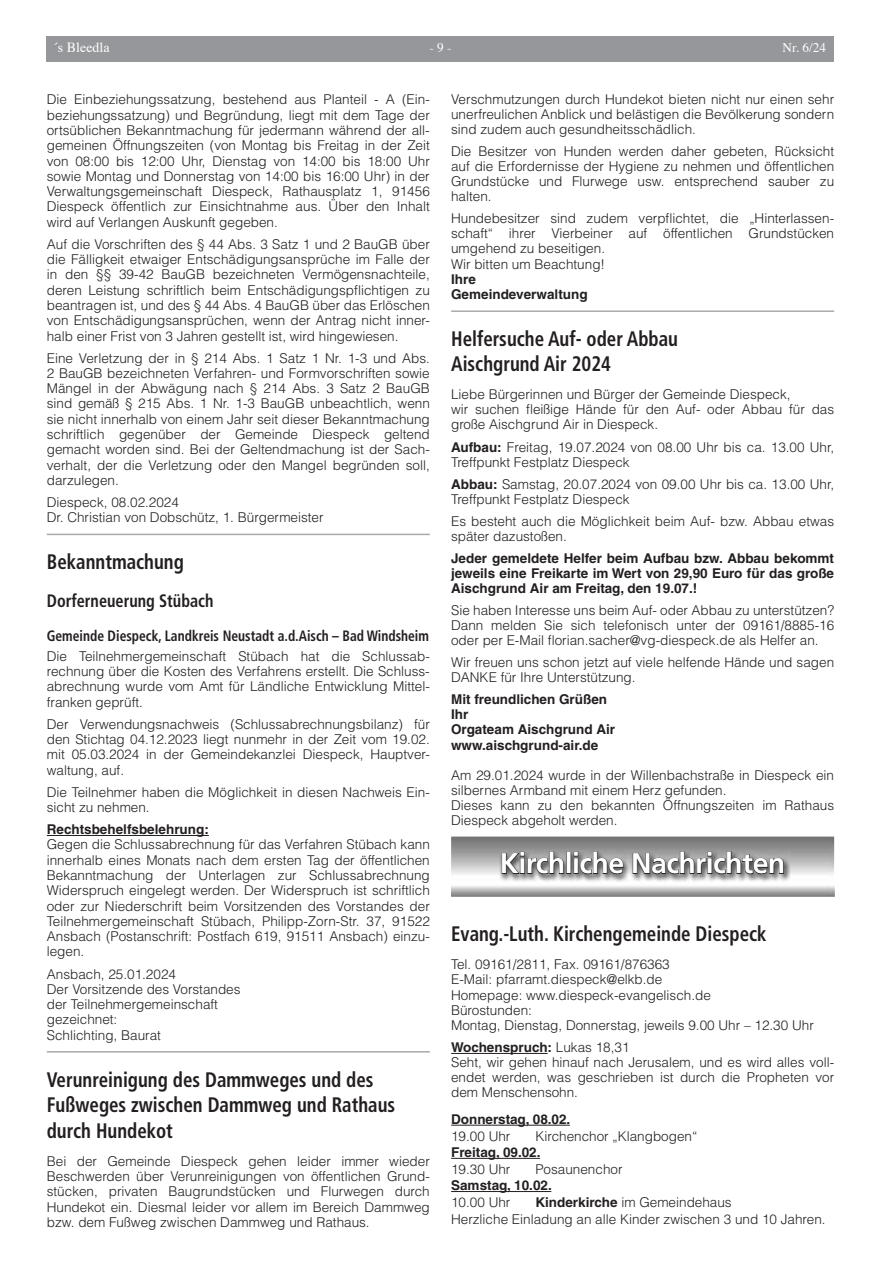
<style>
.page{position:relative;width:881px;height:1263px;background:#fff}
.page>*{position:absolute;margin:0;border:0;box-sizing:border-box;transform-origin:0 0}
.t1{font:700 28.5px "Frutiger LT";letter-spacing:-.02em;color:#fff}
.t2{font:700 condensed 21px/25.5px "Frutiger LT";color:#231f20;scale:.9 1}
.t3{font:700 condensed 18px "Frutiger LT";color:#231f20;scale:.9 1}
.t4{font:700 condensed 15px "Frutiger LT";color:#231f20;scale:.9 1}
.t5{font:13.95px "Times";color:#fff}
.t6{font:300 13.5px/15.3px "Helvetica LT";color:#231f20}
.t7{font:700 13.5px/15.3px "Helvetica LT";color:#231f20}
.t8{font:13.2px "Times";color:#fff}
.s1{font-weight:700}
</style>
<div class="page">
<div style="left:47px;top:36px;width:786px;height:26px;background:#95979a"></div>
<hr style="left:451px;top:310px;width:382px;height:2px;background:#a8a9ad">
<hr style="left:451px;top:1053px;width:96px;height:1px;background:#231f20">
<img style="left:499px;top:850px;width:291px;height:32px">
<svg style="left:501px;top:851px;width:122px;height:23px;background:#706f6f"></svg>
<svg style="left:632px;top:851px;width:151px;height:23px;background:#727172"></svg>
<hr style="left:451px;top:1125px;width:118px;height:1px;background:#231f20">
<hr style="left:451px;top:1158px;width:89px;height:1px;background:#231f20">
<hr style="left:451px;top:1191px;width:100px;height:1px;background:#231f20">
<hr style="left:47px;top:534px;width:382px;height:1px;background:#a8a9ad">
<hr style="left:47px;top:835px;width:162px;height:1px;background:#231f20">
<hr style="left:47px;top:1051px;width:382px;height:1px;background:#a8a9ad">
<p class="t5" style="left:53px;top:34px;width:58px">´s Bleedla</p>
<p class="t8" style="left:429px;top:35px;width:24px">- 9 -</p>
<p class="t8" style="left:782px;top:35px;width:45px">Nr. 6/24</p>
<p class="t6" style="left:47px;top:92px;width:384px;text-align:justify">Die Einbeziehungssatzung, bestehend aus Planteil - A (Ein&shy;beziehungssatzung) und Begründung, liegt mit dem Tage der ortsüblichen Bekanntmachung für jedermann während der all&shy;gemeinen Öffnungszeiten (von Montag bis Freitag in der Zeit von 08:00 bis 12:00 Uhr, Dienstag von 14:00 bis 18:00 Uhr sowie Montag und Donnerstag von 14:00 bis 16:00 Uhr) in der Verwaltungsgemeinschaft Diespeck, Rathausplatz 1, 91456<br>Diespeck öffentlich zur Einsichtnahme aus. Über den Inhalt wird auf Verlangen Auskunft gegeben.</p>
<p class="t6" style="left:47px;top:236px;width:384px;text-align:justify">Auf die Vorschriften des § 44 Abs. 3 Satz 1 und 2 BauGB über die Fälligkeit etwaiger Entschädigungsansprüche im Falle der in den §§ 39-42 BauGB bezeichneten Vermögensnachteile, deren Leistung schriftlich beim Entschädigungspflichtigen zu beantragen ist, und des § 44 Abs. 4 BauGB über das Erlöschen von Entschädigungsansprüchen, wenn der Antrag nicht inner&shy;halb einer Frist von 3 Jahren gestellt ist, wird hingewiesen.</p>
<p class="t6" style="left:47px;top:350px;width:384px;text-align:justify">Eine Verletzung der in § 214 Abs. 1 Satz 1 Nr. 1-3 und Abs.<br>2 BauGB bezeichneten Verfahren- und Formvorschriften sowie Mängel in der Abwägung nach § 214 Abs. 3 Satz 2 BauGB sind gemäß § 215 Abs. 1 Nr. 1-3 BauGB unbeachtlich, wenn sie nicht innerhalb von einem Jahr seit dieser Bekanntmachung schriftlich gegenüber der Gemeinde Diespeck geltend gemacht worden sind. Bei der Geltendmachung ist der Sach&shy;verhalt, der die Verletzung oder den Mangel begründen soll, darzulegen.</p>
<p class="t6" style="left:47px;top:494px;width:278px">Diespeck, 08.02.2024<br>Dr. Christian von Dobschütz, 1. Bürgermeister</p>
<h2 class="t2" style="left:47px;top:549px;width:154px">Bekanntmachung</h2>
<h3 class="t3" style="left:47px;top:590px;width:187px">Dorferneuerung Stübach</h3>
<p class="t4" style="left:47px;top:627px;width:426px">Gemeinde Diespeck, Landkreis Neustadt a.d.Aisch – Bad Windsheim</p>
<p class="t6" style="left:47px;top:648px;width:384px;text-align:justify">Die Teilnehmergemeinschaft Stübach hat die Schlussab&shy;rechnung über die Kosten des Verfahrens erstellt. Die Schluss&shy;abrechnung wurde vom Amt für Ländliche Entwicklung Mittel&shy;franken geprüft.</p>
<p class="t6" style="left:47px;top:716px;width:384px;text-align:justify">Der Verwendungsnachweis (Schlussabrechnungsbilanz) für den Stichtag 04.12.2023 liegt nunmehr in der Zeit vom 19.02. mit 05.03.2024 in der Gemeindekanzlei Diespeck, Hauptver&shy;waltung, auf.</p>
<p class="t6" style="left:47px;top:784px;width:384px">Die Teilnehmer haben die Möglichkeit in diesen Nachweis Ein&shy;sicht zu nehmen.</p>
<p class="t7" style="left:47px;top:821px;width:163px">Rechtsbehelfsbelehrung:</p>
<p class="t6" style="left:47px;top:837px;width:384px;text-align:justify">Gegen die Schlussabrechnung für das Verfahren Stübach kann innerhalb eines Monats nach dem ersten Tag der öffentlichen Bekanntmachung der Unterlagen zur Schlussabrechnung Widerspruch eingelegt werden. Der Widerspruch ist schriftlich oder zur Niederschrift beim Vorsitzenden des Vorstandes der Teilnehmergemeinschaft Stübach, Philipp-Zorn-Str. 37, 91522<br>Ansbach (Postanschrift: Postfach 619, 91511 Ansbach) einzu&shy;legen.</p>
<p class="t6" style="left:47px;top:966px;width:195px">Ansbach, 25.01.2024<br>Der Vorsitzende des Vorstandes der Teilnehmergemeinschaft gezeichnet:<br>Schlichting, Baurat</p>
<h2 class="t2" style="left:47px;top:1066px;width:388px">Verunreinigung des Dammweges und des<br>Fußweges zwischen Dammweg und Rathaus durch Hundekot</h2>
<p class="t6" style="left:47px;top:1153px;width:384px;text-align:justify">Bei der Gemeinde Diespeck gehen leider immer wieder Beschwerden über Verunreinigungen von öffentlichen Grund&shy;stücken, privaten Baugrundstücken und Flurwegen durch Hundekot ein. Diesmal leider vor allem im Bereich Dammweg bzw. dem Fußweg zwischen Dammweg und Rathaus.</p>
<p class="t6" style="left:451px;top:92px;width:384px;text-align:justify">Verschmutzungen durch Hundekot bieten nicht nur einen sehr unerfreulichen Anblick und belästigen die Bevölkerung sondern sind zudem auch gesundheitsschädlich.</p>
<p class="t6" style="left:451px;top:144px;width:384px;text-align:justify">Die Besitzer von Hunden werden daher gebeten, Rücksicht auf die Erfordernisse der Hygiene zu nehmen und öffentlichen Grundstücke und Flurwege usw. entsprechend sauber zu halten.</p>
<p class="t6" style="left:451px;top:211px;width:384px">Hundebesitzer sind zudem verpflichtet, die „Hinterlassen&shy;schaft“ ihrer Vierbeiner auf öffentlichen Grundstücken umgehend zu beseitigen.<br>Wir bitten um Beachtung!</p>
<p class="t7" style="left:451px;top:271px;width:138px">Ihre<br>Gemeindeverwaltung</p>
<h2 class="t2" style="left:451px;top:326px;width:253px">Helfersuche Auf- oder Abbau<br>Aischgrund Air 2024</h2>
<p class="t6" style="left:451px;top:387px;width:384px">Liebe Bürgerinnen und Bürger der Gemeinde Diespeck,<br>wir suchen fleißige Hände für den Auf- oder Abbau für das große Aischgrund Air in Diespeck.</p>
<p class="t6" style="left:451px;top:439px;width:384px"><span class="s1">Aufbau:</span> Freitag, 19.07.2024 von 08.00 Uhr bis ca. 13.00 Uhr,<br>Treffpunkt Festplatz Diespeck</p>
<p class="t6" style="left:451px;top:476px;width:384px"><span class="s1">Abbau:</span> Samstag, 20.07.2024 von 09.00 Uhr bis ca. 13.00 Uhr,<br>Treffpunkt Festplatz Diespeck</p>
<p class="t6" style="left:451px;top:513px;width:384px">Es besteht auch die Möglichkeit beim Auf- bzw. Abbau etwas später dazustoßen.</p>
<p class="t7" style="left:451px;top:550px;width:384px;text-align:justify">Jeder gemeldete Helfer beim Aufbau bzw. Abbau bekommt jeweils eine Freikarte im Wert von 29,90 Euro für das große Aischgrund Air am Freitag, den 19.07.!</p>
<p class="t6" style="left:451px;top:602px;width:384px;text-align:justify">Sie haben Interesse uns beim Auf- oder Abbau zu unterstützen?<br>Dann melden Sie sich telefonisch unter der 09161/8885-16 oder per E-Mail florian.sacher@vg-diespeck.de als Helfer an.</p>
<p class="t6" style="left:451px;top:654px;width:384px">Wir freuen uns schon jetzt auf viele helfende Hände und sagen<br>DANKE für Ihre Unterstützung.</p>
<p class="t7" style="left:451px;top:691px;width:165px">Mit freundlichen Grüßen<br>Ihr<br>Orgateam Aischgrund Air www.aischgrund-air.de</p>
<p class="t6" style="left:451px;top:768px;width:384px">Am 29.01.2024 wurde in der Willenbachstraße in Diespeck ein silbernes Armband mit einem Herz gefunden.<br>Dieses kann zu den bekannten Öffnungszeiten im Rathaus Diespeck abgeholt werden.</p>
<h1 class="t1" style="left:499px;top:847px;width:287px">Kirchliche Nachrichten</h1>
<h2 class="t2" style="left:451px;top:921px;width:352px">Evang.-Luth. Kirchengemeinde Diespeck</h2>
<p class="t6" style="left:451px;top:956px;width:364px">Tel. 09161/2811, Fax. 09161/876363<br>E-Mail: pfarramt.diespeck@elkb.de<br>Homepage: www.diespeck-evangelisch.de<br>Bürostunden:<br>Montag, Dienstag, Donnerstag, jeweils 9.00 Uhr – 12.30 Uhr</p>
<p class="t6" style="left:451px;top:1039px;width:384px"><span class="s1">Wochenspruch:</span> Lukas 18,31<br>Seht, wir gehen hinauf nach Jerusalem, und es wird alles voll&shy;endet werden, was geschrieben ist durch die Propheten vor dem Menschensohn.</p>
<p class="t7" style="left:451px;top:1111px;width:121px">Donnerstag, 08.02.</p>
<p class="t6" style="left:451px;top:1128px;width:61px">19.00 Uhr</p>
<p class="t6" style="left:535px;top:1128px;width:163px">Kirchenchor „Klangbogen“</p>
<p class="t7" style="left:451px;top:1144px;width:91px">Freitag, 09.02.</p>
<p class="t6" style="left:451px;top:1161px;width:61px">19.30 Uhr</p>
<p class="t6" style="left:535px;top:1161px;width:89px">Posaunenchor</p>
<p class="t7" style="left:451px;top:1177px;width:102px">Samstag, 10.02.</p>
<p class="t6" style="left:451px;top:1194px;width:61px">10.00 Uhr</p>
<p class="t6" style="left:451px;top:1193px;width:376px;line-height:16.8px;text-indent:84px"><span class="s1">Kinderkirche</span> im Gemeindehaus<br>Herzliche Einladung an alle Kinder zwischen 3 und 10 Jahren.</p>
</div>
